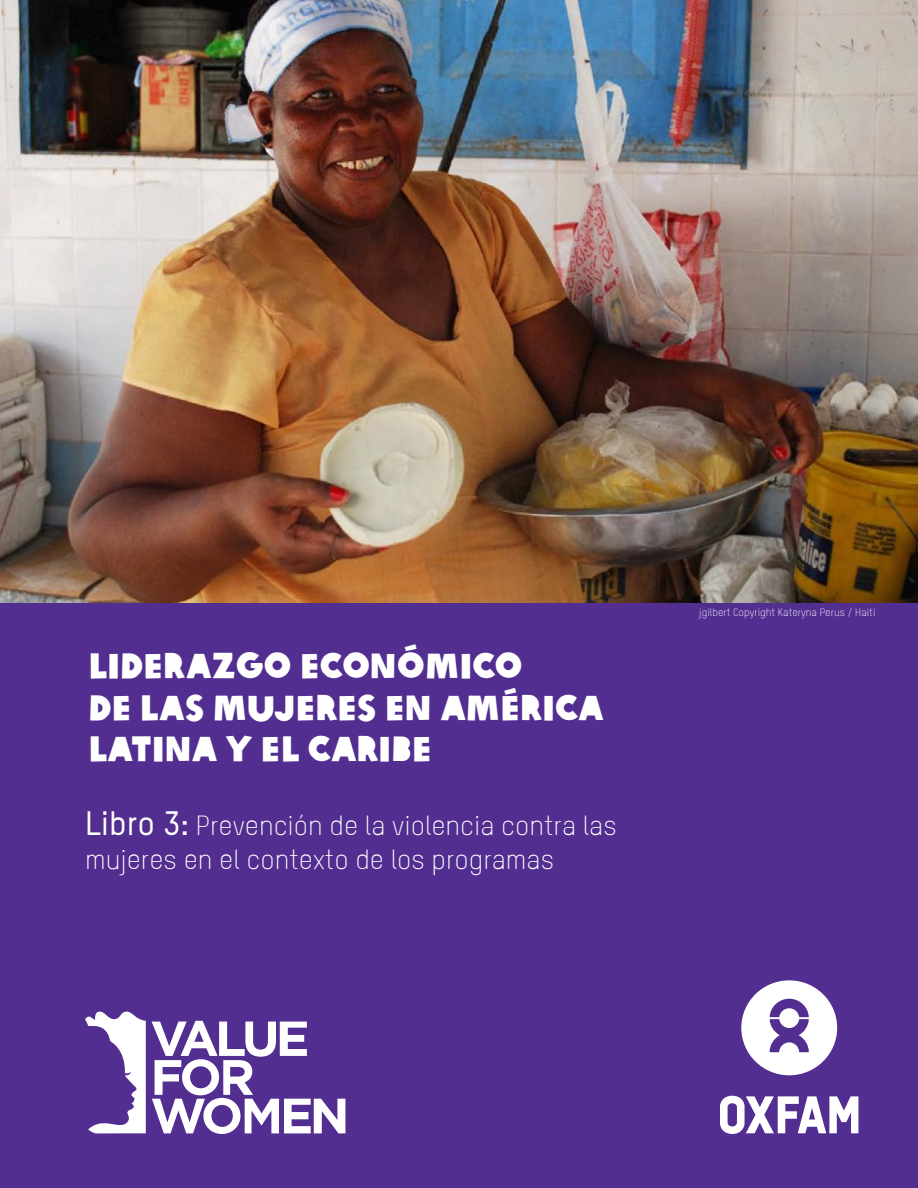
<style>
.page{position:relative;width:918px;height:1188px;background:#fff}
.page>*{position:absolute;margin:0;border:0;box-sizing:border-box;transform-origin:0 0}
.t1{font:34.5px/41.4px "Oxfam Global Headline";color:#fff}
.t2{font:300 27px/34.5px "Oxfam TSTARPRO";color:#fff}
.t3{font:300 10.5px "Oxfam TSTARPRO";color:#fff}
.s1{font-weight:500;font-size:33px}
</style>
<div class="page">
<div style="left:0;top:603px;width:918px;height:585px;background:#522e91"></div>
<svg style="left:741px;top:980px;width:96px;height:95px"></svg>
<svg style="left:720px;top:1096px;width:138px;height:38px"></svg>
<img style="left:0;top:0;width:918px;height:603px">
<svg style="left:152px;top:1021px;width:193px;height:113px"></svg>
<svg style="left:85px;top:1012px;width:61px;height:121px"></svg>
<p class="t1" style="left:89px;top:642px;width:517px">LIDERAZGO ECONÓMICO<br>DE LAS MUJERES EN AMÉRICA<br>LATINA Y EL CARIBE</p>
<p class="t2" style="left:85px;top:810px;width:533px"><span class="s1">Libro 3:</span> Prevención de la violencia contra las mujeres en el contexto de los programas</p>
<p class="t3" style="left:699px;top:607px;width:178px">jgilbert Copyright Kateryna Perus / Haiti</p>
</div>
